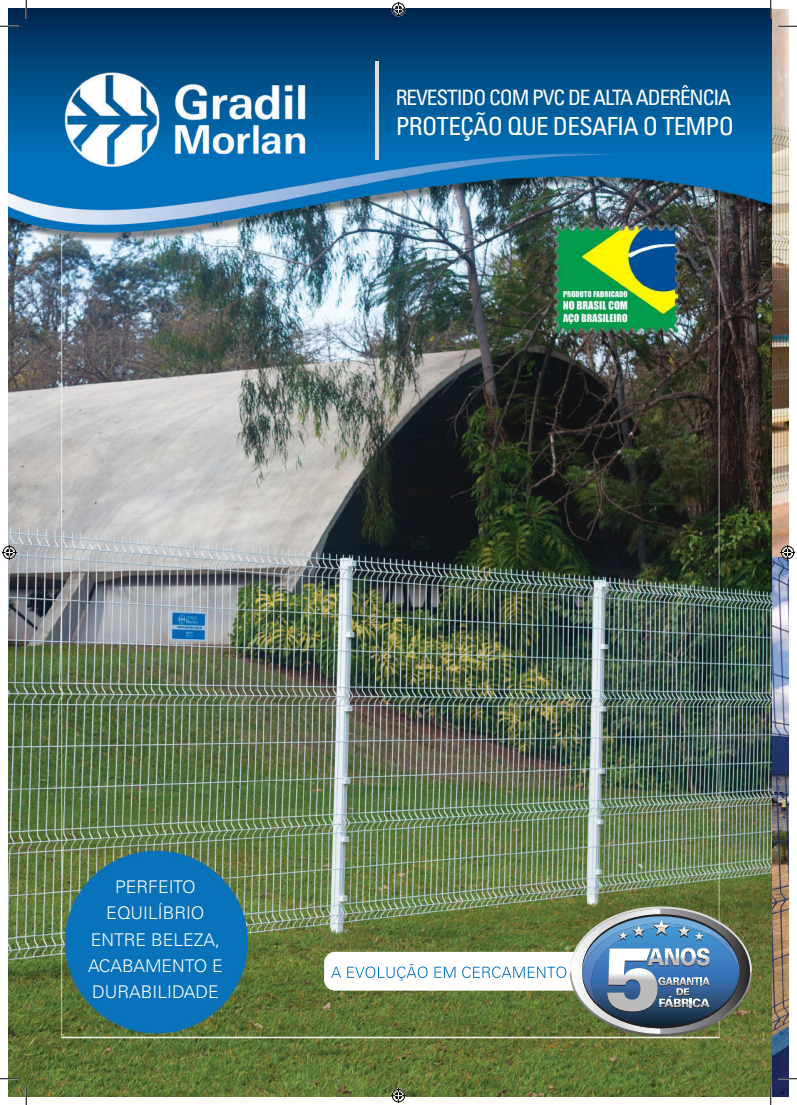
<style>
.page{position:relative;width:797px;height:1105px;background:#fff}
.page>*{position:absolute;margin:0;border:0;box-sizing:border-box;transform-origin:0 0}
.t1{font:condensed 25px "Univers LT";letter-spacing:-.03em;color:#fff}
.t2{font:condensed 21.25px "Univers LT";letter-spacing:-.05em;color:#fff}
.t3{font:300 17.5px/26.2px "Univers LT Std";color:#fff;text-align:center}
</style>
<div class="page">
<img style="left:771px;top:556px;width:17px;height:540px">
<img style="left:771px;top:9px;width:17px;height:547px">
<img style="left:9px;top:9px;width:762px;height:1087px">
<img style="left:554px;top:225px;width:126px;height:109px">
<hr style="left:375px;top:62px;width:4px;height:98px;background:#dddee0">
<div style="left:324px;top:952px;width:276px;height:39px;background:#fff;border-radius:11px"></div>
<img style="left:331px;top:906px;width:457px;height:138px">
<svg style="left:0;top:25px;width:19px;height:2px"></svg>
<svg style="left:778px;top:25px;width:19px;height:2px"></svg>
<svg style="left:0;top:1078px;width:19px;height:1px"></svg>
<svg style="left:778px;top:1078px;width:19px;height:1px"></svg>
<svg style="left:25px;top:0;width:2px;height:19px"></svg>
<svg style="left:25px;top:1086px;width:2px;height:19px"></svg>
<svg style="left:770px;top:0;width:1px;height:19px"></svg>
<svg style="left:770px;top:1086px;width:1px;height:19px"></svg>
<svg style="left:391px;top:2px;width:15px;height:15px"></svg>
<svg style="left:391px;top:1088px;width:15px;height:15px"></svg>
<svg style="left:2px;top:545px;width:15px;height:15px"></svg>
<svg style="left:780px;top:545px;width:15px;height:15px"></svg>
<p class="t2" style="left:396px;top:84px;width:337px">REVESTIDO COM PVC DE ALTA ADERÊNCIA</p>
<h1 class="t1" style="left:396px;top:110px;width:340px">PROTEÇÃO QUE DESAFIA O TEMPO</h1>
<p class="t3" style="left:88px;top:874px;width:136px">PERFEITO<br>EQUILÍBRIO<br>ENTRE BELEZA,<br>ACABAMENTO E<br>DURABILIDADE</p>
</div>
